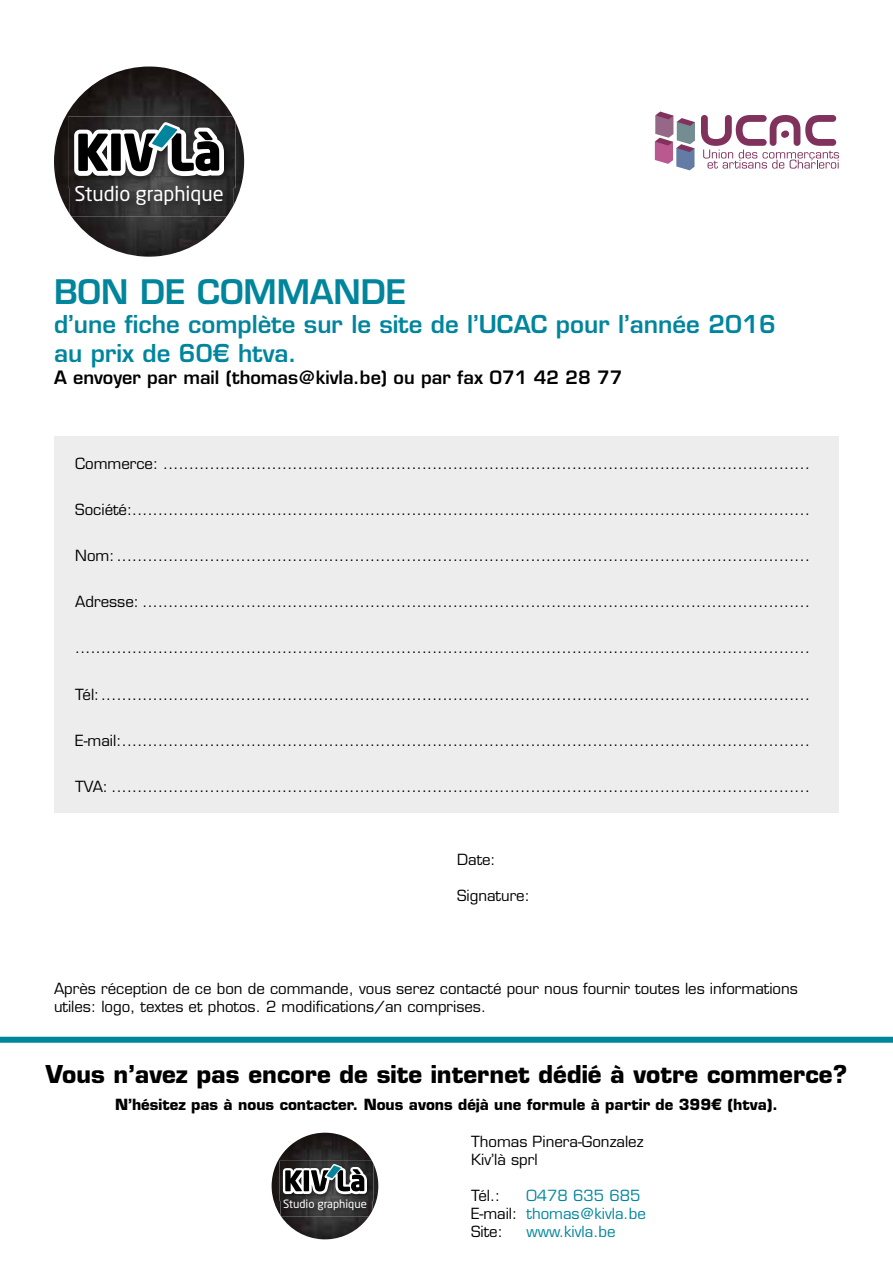
<style>
.page{position:relative;width:893px;height:1263px;background:#fff}
.page>*{position:absolute;margin:0;border:0;box-sizing:border-box;transform-origin:0 0}
.t1{font:600 33px "Eurostile LT Std";color:#00859d}
.t2{font:600 24px/28.8px "Eurostile LT Std";color:#00859d}
.t3{font:700 24px "Eurostile LT Std";color:#000}
.t4{font:20.1px "Neo Sans Pro";color:#fff}
.t5{font:600 18px "Eurostile LT Std";color:#000}
.t6{font:15px/18px "Eurostile LT Std";color:#000}
.t7{font:700 15px "Eurostile LT Std";color:#000}
.t8{font:15px/18px "Eurostile LT Std";color:#00859d}
.t9{font:11.25px "Neo Sans Pro";color:#fff}
.s1{color:#000}
</style>
<div class="page">
<img style="left:54px;top:67px;width:179px;height:147px">
<img style="left:68px;top:117px;width:167px;height:71px">
<svg style="left:74px;top:122px;width:150px;height:54px"></svg>
<img style="left:70px;top:180px;width:164px;height:36px">
<svg style="left:701px;top:115px;width:138px;height:54px"></svg>
<svg style="left:655px;top:112px;width:40px;height:58px"></svg>
<div style="left:54px;top:437px;width:785px;height:376px;background:#ededed"></div>
<div style="left:0;top:1037px;width:893px;height:6px;background:#00859d"></div>
<img style="left:272px;top:1133px;width:100px;height:82px">
<img style="left:280px;top:1161px;width:93px;height:50px">
<svg style="left:283px;top:1161px;width:90px;height:33px"></svg>
<img style="left:280px;top:1210px;width:92px;height:7px">
<img style="left:280px;top:1196px;width:92px;height:5px">
<h3 class="t4" style="left:74px;top:181px;width:151px">Studio graphique</h3>
<h1 class="t1" style="left:54px;top:272px;width:354px">BON DE COMMANDE</h1>
<h2 class="t2" style="left:54px;top:310px;width:723px">d’une fiche complète sur le site de l’UCAC pour l’année 2016 au prix de 60€ htva.</h2>
<p class="t5" style="left:54px;top:366px;width:570px">A envoyer par mail (thomas@kivla.be) ou par fax 071 42 28 77</p>
<p class="t6" style="left:75px;top:455px;width:736px">Commerce: .............................................................................................................................</p>
<p class="t6" style="left:75px;top:501px;width:736px">Société:...................................................................................................................................</p>
<p class="t6" style="left:75px;top:547px;width:736px">Nom:......................................................................................................................................</p>
<p class="t6" style="left:75px;top:593px;width:736px">Adresse: .................................................................................................................................</p>
<p class="t6" style="left:75px;top:639px;width:736px">..............................................................................................................................................</p>
<p class="t6" style="left:75px;top:685px;width:736px">Tél:.........................................................................................................................................</p>
<p class="t6" style="left:75px;top:731px;width:736px">E-mail:.....................................................................................................................................</p>
<p class="t6" style="left:75px;top:777px;width:736px">TVA: .......................................................................................................................................</p>
<p class="t6" style="left:457px;top:851px;width:40px">Date:</p>
<p class="t6" style="left:457px;top:887px;width:74px">Signature:</p>
<p class="t6" style="left:54px;top:979px;width:745px">Après réception de ce bon de commande, vous serez contacté pour nous fournir toutes les informations utiles: logo, textes et photos. 2 modifications/an comprises.</p>
<h2 class="t3" style="left:46px;top:1059px;width:803px">Vous n’avez pas encore de site internet dédié à votre commerce?</h2>
<p class="t7" style="left:115px;top:1095px;width:664px">N’hésitez pas à nous contacter. Nous avons déjà une formule à partir de 399€ (htva).</p>
<p class="t6" style="left:471px;top:1132px;width:174px">Thomas Pinera-Gonzalez<br>Kiv’là sprl</p>
<p class="t6" style="left:471px;top:1186px;width:31px">Tél.:</p>
<p class="t8" style="left:471px;top:1186px;width:176px;text-indent:56px">0478 635 685<br><span class="s1">E-mail:</span> thomas@kivla.be<br><span class="s1">Site:</span></p>
<p class="t9" style="left:283px;top:1197px;width:85px">Studio graphique</p>
<p class="t8" style="left:527px;top:1222px;width:91px">www.kivla.be</p>
</div>
